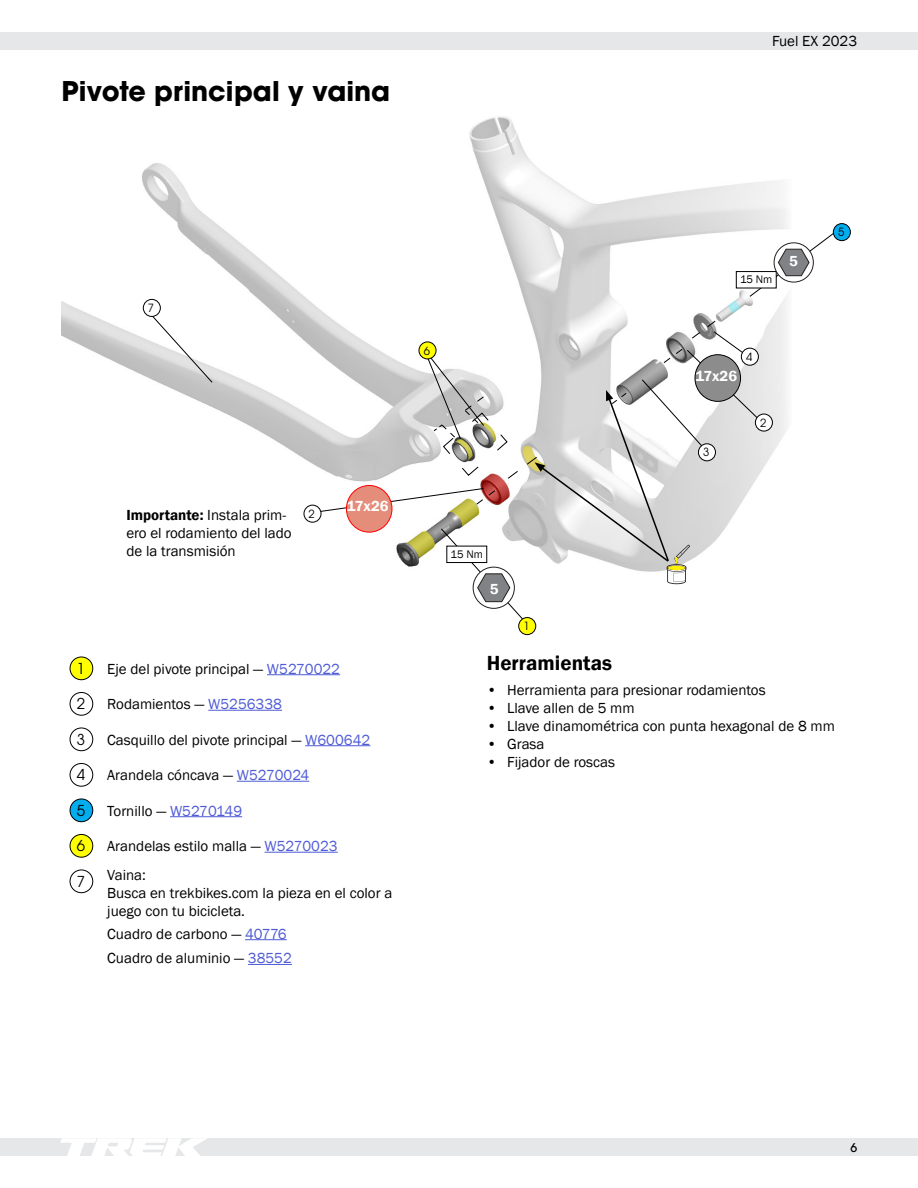
<style>
.page{position:relative;width:918px;height:1188px;background:#fff}
.page>*{position:absolute;margin:0;border:0;box-sizing:border-box;transform-origin:0 0}
.Section_Head{font:700 27px "ITC Avant Garde Pro";color:#000}
.Subhead_1{font:600 21px "Franklin Gothic";color:#000}
.Table_Cell_Left{font:15px/18px "Franklin Gothic";color:#000}
.t1{font:600 15px "Franklin Gothic";color:#fff}
.Callout_Number_Black{font:15px "ITC Avant Garde Pro";color:#000}
.t2{font:500 12px "ITC Avant Garde Pro";color:#000}
.t3{font:11.25px "ITC Avant Garde Pro";color:#000}
.t4{font:11.25px "Franklin Gothic";letter-spacing:-.005em;color:#000}
.s1{font-weight:600}
.s2{color:#4f5cd6}
</style>
<div class="page">
<div style="left:0;top:32px;width:918px;height:17px;background:#e6e7e9"></div>
<div style="left:0;top:1139px;width:918px;height:17px;background:#e6e7e9"></div>
<svg style="left:61px;top:1139px;width:145px;height:17px"></svg>
<img style="left:62px;top:116px;width:726px;height:407px">
<div style="left:519px;top:618px;width:17px;height:17px;background:#ff0;border-radius:50%"></div>
<div style="left:518px;top:617px;width:18px;height:18px;border:1px solid #000;border-radius:50%"></div>
<div style="left:304px;top:505px;width:17px;height:17px;background:#fff;border-radius:50%"></div>
<div style="left:304px;top:505px;width:17px;height:17px;border:1px solid #000;border-radius:50%"></div>
<svg style="left:755px;top:414px;width:17px;height:17px"></svg>
<div style="left:755px;top:414px;width:18px;height:17px;border:1px solid #000;border-radius:50%"></div>
<div style="left:833px;top:224px;width:17px;height:17px;background:#00aeef;border-radius:50%"></div>
<div style="left:833px;top:223px;width:18px;height:18px;border:1px solid #000;border-radius:50%"></div>
<div style="left:736px;top:272px;width:40px;height:16px;background:#fff"></div>
<div style="left:736px;top:271px;width:41px;height:17px;border:1px solid #000"></div>
<svg style="left:749px;top:233px;width:85px;height:64px"></svg>
<svg style="left:147px;top:310px;width:66px;height:73px"></svg>
<div style="left:143px;top:299px;width:17px;height:17px;background:#fff;border-radius:50%"></div>
<div style="left:143px;top:299px;width:18px;height:18px;border:1px solid #000;border-radius:50%"></div>
<svg style="left:318px;top:320px;width:449px;height:305px"></svg>
<div style="left:70px;top:657px;width:23px;height:23px;background:#ff0;border-radius:50%"></div>
<div style="left:70px;top:657px;width:23px;height:23px;border:1px solid #000;border-radius:50%"></div>
<hr style="left:267px;top:674px;width:73px;height:1px;background:#4f5cd6">
<div style="left:70px;top:692px;width:23px;height:24px;border:1px solid #000;border-radius:50%"></div>
<hr style="left:208px;top:710px;width:74px;height:1px;background:#4f5cd6">
<div style="left:70px;top:728px;width:23px;height:23px;border:1px solid #000;border-radius:50%"></div>
<hr style="left:305px;top:745px;width:65px;height:1px;background:#4f5cd6">
<div style="left:70px;top:763px;width:23px;height:24px;border:1px solid #000;border-radius:50%"></div>
<hr style="left:237px;top:781px;width:72px;height:1px;background:#4f5cd6">
<div style="left:70px;top:799px;width:23px;height:23px;background:#00aeef;border-radius:50%"></div>
<div style="left:70px;top:799px;width:23px;height:23px;border:1px solid #000;border-radius:50%"></div>
<hr style="left:170px;top:816px;width:72px;height:1px;background:#4f5cd6">
<div style="left:70px;top:834px;width:23px;height:23px;background:#ff0;border-radius:50%"></div>
<div style="left:70px;top:834px;width:23px;height:24px;border:1px solid #000;border-radius:50%"></div>
<hr style="left:265px;top:852px;width:73px;height:1px;background:#4f5cd6">
<div style="left:70px;top:870px;width:23px;height:23px;border:1px solid #000;border-radius:50%"></div>
<hr style="left:245px;top:939px;width:42px;height:1px;background:#4f5cd6">
<hr style="left:248px;top:964px;width:44px;height:1px;background:#4f5cd6">
<p class="Section_Head" style="left:62px;top:73px;width:330px">Pivote principal y vaina</p>
<p class="Table_Cell_Left" style="left:772px;top:32px;width:87px">Fuel EX 2023</p>
<p class="t3" style="left:148px;top:301px;width:8px">7</p>
<p class="Table_Cell_Left" style="left:126px;top:507px;width:167px"><span class="s1">Importante:</span> Instala prim&shy;ero el rodamiento del lado de la transmisión</p>
<p class="t3" style="left:309px;top:507px;width:8px">2</p>
<p class="t1" style="left:347px;top:497px;width:43px">17x26</p>
<p class="Callout_Number_Black" style="left:77px;top:659px;width:10px">1</p>
<p class="Table_Cell_Left" style="left:107px;top:660px;width:234px">Eje del pivote principal — <span class="s2">W5270022</span></p>
<p class="Callout_Number_Black" style="left:77px;top:695px;width:10px">2</p>
<p class="Table_Cell_Left" style="left:107px;top:695px;width:176px">Rodamientos — <span class="s2">W5256338</span></p>
<p class="Callout_Number_Black" style="left:77px;top:730px;width:10px">3</p>
<p class="Table_Cell_Left" style="left:107px;top:731px;width:265px">Casquillo del pivote principal — <span class="s2">W600642</span></p>
<p class="Callout_Number_Black" style="left:77px;top:766px;width:10px">4</p>
<p class="Table_Cell_Left" style="left:107px;top:766px;width:204px">Arandela cóncava — <span class="s2">W5270024</span></p>
<p class="Callout_Number_Black" style="left:77px;top:801px;width:10px">5</p>
<p class="Table_Cell_Left" style="left:107px;top:802px;width:136px">Tornillo — <span class="s2">W5270149</span></p>
<p class="Callout_Number_Black" style="left:77px;top:837px;width:10px">6</p>
<p class="Table_Cell_Left" style="left:107px;top:837px;width:232px">Arandelas estilo malla — <span class="s2">W5270023</span></p>
<p class="Callout_Number_Black" style="left:77px;top:872px;width:10px">7</p>
<p class="Table_Cell_Left" style="left:107px;top:866px;width:40px">Vaina:</p>
<p class="Table_Cell_Left" style="left:107px;top:884px;width:287px">Busca en trekbikes.com la pieza en el color a juego con tu bicicleta.</p>
<p class="Table_Cell_Left" style="left:107px;top:925px;width:181px">Cuadro de carbono — <span class="s2">40776</span></p>
<p class="Table_Cell_Left" style="left:107px;top:950px;width:186px">Cuadro de aluminio — <span class="s2">38552</span></p>
<p class="t3" style="left:424px;top:343px;width:8px">6</p>
<p class="t4" style="left:740px;top:272px;width:34px">15 Nm</p>
<p class="t1" style="left:789px;top:252px;width:10px">5</p>
<p class="t1" style="left:695px;top:366px;width:43px">17x26</p>
<p class="t3" style="left:746px;top:350px;width:8px">4</p>
<p class="t3" style="left:703px;top:445px;width:8px">3</p>
<p class="t3" style="left:760px;top:416px;width:8px">2</p>
<p class="t3" style="left:838px;top:225px;width:8px">5</p>
<p class="t4" style="left:451px;top:547px;width:34px">15 Nm</p>
<p class="t1" style="left:490px;top:579px;width:10px">5</p>
<p class="t3" style="left:523px;top:619px;width:8px">1</p>
<p class="Subhead_1" style="left:487px;top:650px;width:127px">Herramientas</p>
<p class="Table_Cell_Left" style="left:487px;top:681px;width:280px">• Herramienta para presionar rodamientos</p>
<p class="Table_Cell_Left" style="left:487px;top:699px;width:149px">• Llave allen de 5 mm</p>
<p class="Table_Cell_Left" style="left:487px;top:717px;width:350px">• Llave dinamométrica con punta hexagonal de 8 mm</p>
<p class="Table_Cell_Left" style="left:487px;top:735px;width:59px">• Grasa</p>
<p class="Table_Cell_Left" style="left:487px;top:753px;width:130px">• Fijador de roscas</p>
<p class="t2" style="left:851px;top:1140px;width:8px">6</p>
</div>
